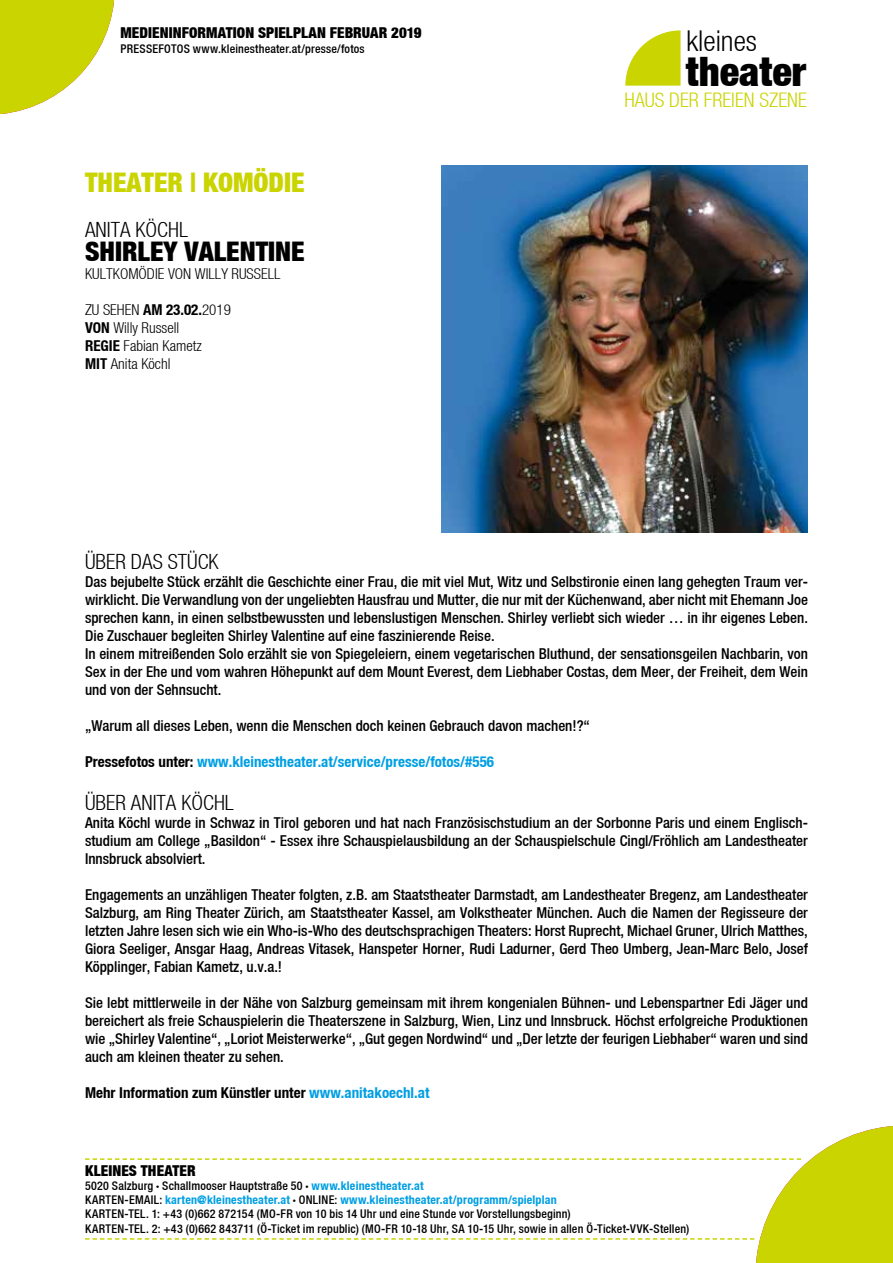
<style>
.page{position:relative;width:893px;height:1263px;background:#fff}
.page>*{position:absolute;margin:0;border:0;box-sizing:border-box;transform-origin:0 0}
.t1{font:40.5px "Helvetica Neue Black Cond";color:#000}
.t2{font:28.65px "Helvetica Neue Light Cond";color:#000}
.t3{font:27px "Helvetica Neue Black Cond";color:#000}
.t4{font:27px "Helvetica Neue Black Cond";color:#cad400}
.t5{font:21px "Helvetica Neue Light Cond";color:#000}
.t6{font:20.1px "Helvetica Neue Light Cond";color:#cad400}
.t7{font:15px/18px "Helvetica Neue Medium Cond";color:#000;text-align:justify}
.t8{font:15px/18px "Helvetica Neue Light Cond";color:#000}
.t9{font:15px "Helvetica Neue Bold Cond";color:#009fe3}
.t10{font:15px "Helvetica Neue Black Cond";letter-spacing:.005em;color:#000}
.t11{font:15px "Helvetica Neue Bold Cond";color:#000}
.t12{font:12px/14.2px "Helvetica Neue Medium Cond";letter-spacing:.015em;color:#000}
.t13{font:12px "Helvetica Neue Bold Cond";letter-spacing:.015em;color:#009fe3}
.s1{font-family:"Helvetica Neue Bold Cond"}
.s2{color:#000}
.s3{color:#009fe3}
.s4{font-family:"Helvetica Neue Black Cond"}
.s5{font-family:"Helvetica Neue Bold Cond";color:#009fe3}
.s6{font-family:"Helvetica Neue Medium Cond";color:#000}
.s7{font-family:"Helvetica Neue Black Cond";color:#000}
</style>
<div class="page">
<svg style="left:625px;top:30px;width:56px;height:56px"></svg>
<svg style="left:0;top:0;width:114px;height:114px"></svg>
<svg style="left:85px;top:1126px;width:808px;height:137px"></svg>
<img style="left:442px;top:166px;width:366px;height:366px">
<p class="t10" style="left:120px;top:24px;width:303px">MEDIENINFORMATION SPIELPLAN FEBRUAR 2019</p>
<p class="t12" style="left:120px;top:41px;width:246px">PRESSEFOTOS www.kleinestheater.at/presse/fotos</p>
<h3 class="t4" style="left:85px;top:166px;width:221px">THEATER | KOMÖDIE</h3>
<h3 class="t5" style="left:85px;top:217px;width:105px">ANITA KÖCHL</h3>
<h3 class="t3" style="left:85px;top:235px;width:221px">SHIRLEY VALENTINE</h3>
<p class="t8" style="left:85px;top:264px;width:197px">KULTKOMÖDIE VON WILLY RUSSELL</p>
<p class="t8" style="left:85px;top:300px;width:147px">ZU SEHEN <span class="s1">AM 23.02.</span>2019<br><span class="s1">VON</span> Willy Russell<br><span class="s1">REGIE</span> Fabian Kametz<br><span class="s1">MIT</span> Anita Köchl</p>
<h2 class="t2" style="left:686px;top:25px;width:72px">kleines</h2>
<h1 class="t1" style="left:686px;top:46px;width:122px">theater</h1>
<h3 class="t6" style="left:624px;top:88px;width:184px">HAUS DER FREIEN SZENE</h3>
<h3 class="t5" style="left:85px;top:549px;width:135px">ÜBER DAS STÜCK</h3>
<p class="t7" style="left:85px;top:572px;width:724px;text-align:left">Das bejubelte Stück erzählt die Geschichte einer Frau, die mit viel Mut, Witz und Selbstironie einen lang gehegten Traum ver&shy;wirklicht. Die Verwandlung von der ungeliebten Hausfrau und Mutter, die nur mit der Küchenwand, aber nicht mit Ehemann Joe sprechen kann, in einen selbstbewussten und lebenslustigen Menschen. Shirley verliebt sich wieder … in ihr eigenes Leben.<br>Die Zuschauer begleiten Shirley Valentine auf eine faszinierende Reise.<br>In einem mitreißenden Solo erzählt sie von Spiegeleiern, einem vegetarischen Bluthund, der sensationsgeilen Nachbarin, von Sex in der Ehe und vom wahren Höhepunkt auf dem Mount Everest, dem Liebhaber Costas, dem Meer, der Freiheit, dem Wein und von der Sehnsucht.</p>
<p class="t7" style="left:85px;top:716px;width:506px">„Warum all dieses Leben, wenn die Menschen doch keinen Gebrauch davon machen!?“</p>
<p class="t9" style="left:85px;top:752px;width:410px"><span class="s2">Pressefotos unter:</span> www.kleinestheater.at/service/presse/fotos/#556</p>
<h3 class="t5" style="left:85px;top:790px;width:150px">ÜBER ANITA KÖCHL</h3>
<p class="t7" style="left:85px;top:813px;width:724px">Anita Köchl wurde in Schwaz in Tirol geboren und hat nach Französischstudium an der Sorbonne Paris und einem Englisch&shy;studium am College „Basildon“ - Essex ihre Schauspielausbildung an der Schauspielschule Cingl/Fröhlich am Landestheater Innsbruck absolviert.</p>
<p class="t7" style="left:85px;top:885px;width:724px">Engagements an unzähligen Theater folgten, z.B. am Staatstheater Darmstadt, am Landestheater Bregenz, am Landestheater Salzburg, am Ring Theater Zürich, am Staatstheater Kassel, am Volkstheater München. Auch die Namen der Regisseure der letzten Jahre lesen sich wie ein Who-is-Who des deutschsprachigen Theaters: Horst Ruprecht, Michael Gruner, Ulrich Matthes, Giora Seeliger, Ansgar Haag, Andreas Vitasek, Hanspeter Horner, Rudi Ladurner, Gerd Theo Umberg, Jean-Marc Belo, Josef Köpplinger, Fabian Kametz, u.v.a.!</p>
<p class="t7" style="left:85px;top:993px;width:724px">Sie lebt mittlerweile in der Nähe von Salzburg gemeinsam mit ihrem kongenialen Bühnen- und Lebenspartner Edi Jäger und bereichert als freie Schauspielerin die Theaterszene in Salzburg, Wien, Linz und Innsbruck. Höchst erfolgreiche Produktionen wie „Shirley Valentine“, „Loriot Meisterwerke“, „Gut gegen Nordwind“ und „Der letzte der feurigen Liebhaber“ waren und sind auch am kleinen theater zu sehen.</p>
<p class="t11" style="left:85px;top:1083px;width:346px">Mehr Information zum Künstler unter <span class="s3">www.anitakoechl.at</span></p>
<p class="t10" style="left:85px;top:1161px;width:112px">KLEINES THEATER</p>
<p class="t12" style="left:85px;top:1178px;width:340px">5020 Salzburg <span class="s4">·</span> Schallmooser Hauptstraße 50 <span class="s4">·</span> <span class="s5">www.kleinestheater.at</span></p>
<p class="t13" style="left:85px;top:1192px;width:473px"><span class="s6">KARTEN-EMAIL:</span> karten@kleinestheater.at <span class="s7">·</span> <span class="s6">ONLINE:</span> www.kleinestheater.at/programm/spielplan</p>
<p class="t12" style="left:85px;top:1207px;width:606px">KARTEN-TEL. 1: +43 (0)662 872154 (MO-FR von 10 bis 14 Uhr und eine Stunde vor Vorstellungsbeginn)<br>KARTEN-TEL. 2: +43 (0)662 843711 (Ö-Ticket im republic) (MO-FR 10-18 Uhr, SA 10-15 Uhr, sowie in allen Ö-Ticket-VVK-Stellen)</p>
</div>
